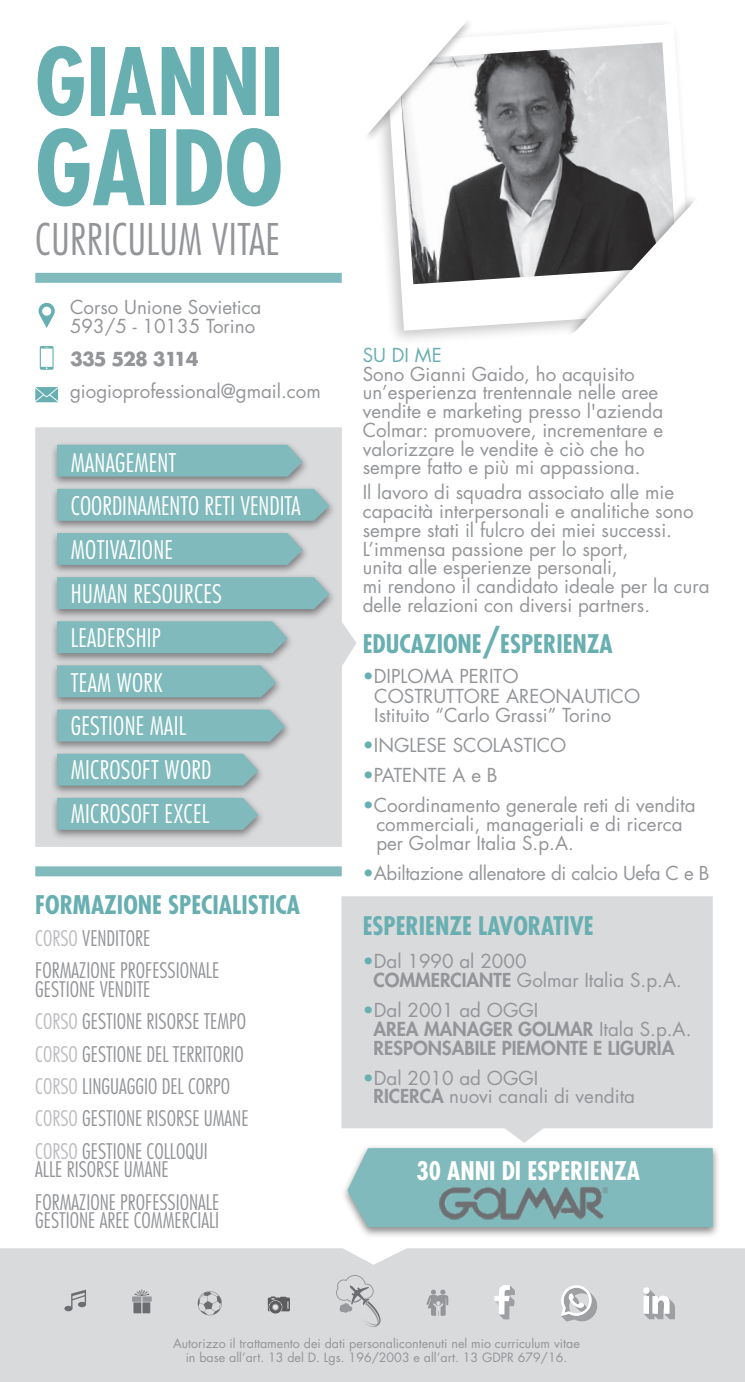
<style>
.page{position:relative;width:745px;height:1382px;background:#fff}
.page>*{position:absolute;margin:0;border:0;box-sizing:border-box;transform-origin:0 0}
.t1{font:700 condensed 100.75px "Futura Std";color:#68afb1}
.t2{font:700 condensed 90.25px "Futura Std";color:#68afb1}
.t3{font:300 condensed 42.5px "Futura Std";letter-spacing:.01em;color:#939598}
.t4{font:300 condensed 25px "Futura Std";letter-spacing:.01em;color:#fff}
.t5{font:700 condensed 25px "Futura Std";color:#68afb1}
.t6{font:700 condensed 25px "Futura Std";color:#fff}
.t7{font:300 condensed 21px "Futura Std";color:#939598}
.t8{font:18.75px/18.8px "Futura Std";color:#939598}
.t9{font:800 18.75px "Futura Std";color:#939598}
.t10{font:18.75px "Futura Std";letter-spacing:-.02em;color:#939598}
.t11{font:700 18.75px "Futura Std";letter-spacing:-.05em;color:#939598}
.t12{font:18.75px "Futura Std";color:#68afb1}
.t13{font:12.5px "Futura Std";color:#939598}
.s1{color:#bcbdc0}
.s2{font-size:33.75px}
.s3{color:#68afb1}
.s4{font-weight:800}
.s5{font-weight:400}
</style>
<div class="page">
<div style="left:340px;top:1144px;width:380px;height:94px;background:#231f20;opacity:.53"></div>
<div style="left:347px;top:1148px;width:365px;height:79px;background:#80babc"></div>
<div style="left:341px;top:896px;width:371px;height:247px;background:#d9dadc"></div>
<svg style="left:35px;top:427px;width:321px;height:420px;fill:#d9dadc"></svg>
<svg style="left:39px;top:303px;width:16px;height:25px"></svg>
<svg style="left:40px;top:346px;width:14px;height:24px"></svg>
<svg style="left:35px;top:387px;width:23px;height:15px"></svg>
<div style="left:35px;top:273px;width:306px;height:10px;background:#80babc"></div>
<div style="left:368px;top:17px;width:330px;height:330px;background:#231f20;opacity:.25"></div>
<svg style="left:385px;top:24px;width:307px;height:307px"></svg>
<img style="left:398px;top:42px;width:278px;height:242px">
<svg style="left:546px;top:176px;width:152px;height:171px"></svg>
<svg style="left:367px;top:17px;width:108px;height:144px"></svg>
<div style="left:50px;top:441px;width:260px;height:47px;background:#231f20;opacity:.53"></div>
<div style="left:57px;top:445px;width:245px;height:32px;background:#80babc"></div>
<div style="left:50px;top:485px;width:286px;height:47px;background:#231f20;opacity:.53"></div>
<div style="left:57px;top:489px;width:272px;height:32px;background:#80babc"></div>
<div style="left:50px;top:529px;width:260px;height:47px;background:#231f20;opacity:.53"></div>
<div style="left:57px;top:533px;width:245px;height:32px;background:#80babc"></div>
<div style="left:50px;top:573px;width:286px;height:47px;background:#231f20;opacity:.53"></div>
<div style="left:57px;top:577px;width:272px;height:32px;background:#80babc"></div>
<div style="left:50px;top:617px;width:244px;height:47px;background:#231f20;opacity:.53"></div>
<div style="left:57px;top:621px;width:230px;height:32px;background:#80babc"></div>
<div style="left:50px;top:661px;width:233px;height:47px;background:#231f20;opacity:.53"></div>
<div style="left:57px;top:665px;width:219px;height:32px;background:#80babc"></div>
<div style="left:50px;top:706px;width:242px;height:46px;background:#231f20;opacity:.53"></div>
<div style="left:57px;top:710px;width:228px;height:31px;background:#80babc"></div>
<div style="left:50px;top:750px;width:216px;height:47px;background:#231f20;opacity:.53"></div>
<div style="left:57px;top:754px;width:201px;height:32px;background:#80babc"></div>
<div style="left:50px;top:794px;width:216px;height:47px;background:#231f20;opacity:.53"></div>
<div style="left:57px;top:798px;width:201px;height:32px;background:#80babc"></div>
<img style="left:439px;top:1186px;width:168px;height:34px">
<div style="left:35px;top:866px;width:306px;height:10px;background:#80babc"></div>
<div style="left:0;top:1248px;width:744px;height:134px;background:#d9dadc"></div>
<svg style="left:426px;top:1289px;width:22px;height:27px"></svg>
<svg style="left:197px;top:1291px;width:25px;height:24px"></svg>
<svg style="left:336px;top:1275px;width:44px;height:52px;background:#c9cacc"></svg>
<svg style="left:64px;top:1290px;width:22px;height:21px"></svg>
<svg style="left:268px;top:1296px;width:22px;height:17px"></svg>
<svg style="left:132px;top:1290px;width:20px;height:23px"></svg>
<svg style="left:494px;top:1285px;width:20px;height:34px"></svg>
<svg style="left:643px;top:1288px;width:31px;height:31px"></svg>
<svg style="left:558px;top:1285px;width:38px;height:36px"></svg>
<p class="t2" style="left:35px;top:26px;width:249px">GIANNI</p>
<p class="t1" style="left:35px;top:105px;width:249px">GAIDO</p>
<p class="t3" style="left:35px;top:214px;width:246px">CURRICULUM VITAE</p>
<p class="t8" style="left:70px;top:298px;width:193px">Corso Unione Sovietica</p>
<p class="t8" style="left:70px;top:317px;width:186px">593/5 - 10135 Torino</p>
<p class="t11" style="left:70px;top:346px;width:130px">335 528 3114</p>
<p class="t8" style="left:70px;top:382px;width:252px">giogioprofessional@gmail.com</p>
<p class="t4" style="left:71px;top:447px;width:107px">MANAGEMENT</p>
<p class="t4" style="left:71px;top:491px;width:231px">COORDINAMENTO RETI VENDITA</p>
<p class="t4" style="left:71px;top:535px;width:103px">MOTIVAZIONE</p>
<p class="t4" style="left:71px;top:579px;width:152px">HUMAN RESOURCES</p>
<p class="t4" style="left:71px;top:622px;width:91px">LEADERSHIP</p>
<p class="t4" style="left:71px;top:667px;width:93px">TEAM WORK</p>
<p class="t4" style="left:71px;top:711px;width:116px">GESTIONE MAIL</p>
<p class="t4" style="left:71px;top:755px;width:142px">MICROSOFT WORD</p>
<p class="t4" style="left:71px;top:799px;width:140px">MICROSOFT EXCEL</p>
<p class="t5" style="left:35px;top:889px;width:266px">FORMAZIONE SPECIALISTICA</p>
<p class="t7" style="left:35px;top:925px;width:116px"><span class="s1">CORSO</span> VENDITORE</p>
<p class="t7" style="left:35px;top:958px;width:185px">FORMAZIONE PROFESSIONALE</p>
<p class="t7" style="left:35px;top:976px;width:116px">GESTIONE VENDITE</p>
<p class="t7" style="left:35px;top:1009px;width:212px"><span class="s1">CORSO</span> GESTIONE RISORSE TEMPO</p>
<p class="t7" style="left:35px;top:1041px;width:210px"><span class="s1">CORSO</span> GESTIONE DEL TERRITORIO</p>
<p class="t7" style="left:35px;top:1074px;width:196px"><span class="s1">CORSO</span> LINGUAGGIO DEL CORPO</p>
<p class="t7" style="left:35px;top:1106px;width:214px"><span class="s1">CORSO</span> GESTIONE RISORSE UMANE</p>
<p class="t7" style="left:35px;top:1138px;width:174px"><span class="s1">CORSO</span> GESTIONE COLLOQUI</p>
<p class="t7" style="left:35px;top:1157px;width:135px">ALLE RISORSE UMANE</p>
<p class="t7" style="left:35px;top:1189px;width:185px">FORMAZIONE PROFESSIONALE</p>
<p class="t7" style="left:35px;top:1208px;width:185px">GESTIONE AREE COMMERCIALI</p>
<p class="t12" style="left:362px;top:343px;width:80px">SU DI ME</p>
<p class="t8" style="left:362px;top:365px;width:273px">Sono Gianni Gaido, ho acquisito</p>
<p class="t8" style="left:362px;top:383px;width:297px">un’esperienza trentennale nelle aree</p>
<p class="t8" style="left:362px;top:402px;width:302px;text-align:justify">vendite e marketing presso l'azienda Colmar: promuovere, incrementare e valorizzare le vendite è ciò che ho</p>
<p class="t8" style="left:362px;top:458px;width:279px">sempre fatto e più mi appassiona.</p>
<p class="t8" style="left:362px;top:483px;width:332px">Il lavoro di squadra associato alle mie capacità interpersonali e analitiche sono sempre stati il fulcro dei miei successi.</p>
<p class="t8" style="left:362px;top:540px;width:267px">L’immensa passione per lo sport,</p>
<p class="t8" style="left:362px;top:558px;width:256px">unita alle esperienze personali,</p>
<p class="t8" style="left:362px;top:577px;width:348px">mi rendono il candidato ideale per la cura delle relazioni con diversi partners.</p>
<p class="t5" style="left:362px;top:628px;width:251px">EDUCAZIONE<span class="s2">/</span>ESPERIENZA</p>
<p class="t8" style="left:362px;top:667px;width:157px"><span class="s3">•</span>DIPLOMA PERITO</p>
<p class="t8" style="left:374px;top:687px;width:267px">COSTRUTTORE AREONAUTICO</p>
<p class="t8" style="left:374px;top:706px;width:238px">Istituito “Carlo Grassi” Torino</p>
<p class="t8" style="left:362px;top:736px;width:205px"><span class="s3">•</span>INGLESE SCOLASTICO</p>
<p class="t8" style="left:362px;top:766px;width:136px"><span class="s3">•</span>PATENTE A e B</p>
<p class="t8" style="left:362px;top:796px;width:334px"><span class="s3">•</span>Coordinamento generale reti di vendita</p>
<p class="t8" style="left:376px;top:815px;width:308px">commerciali, manageriali e di ricerca</p>
<p class="t8" style="left:376px;top:834px;width:199px">per Golmar Italia S.p.A.</p>
<p class="t10" style="left:362px;top:861px;width:348px"><span class="s3">•</span>Abiltazione allenatore di calcio Uefa C e B</p>
<p class="t5" style="left:362px;top:911px;width:232px">ESPERIENZE LAVORATIVE</p>
<p class="t8" style="left:362px;top:952px;width:165px"><span class="s3">•</span>Dal 1990 al 2000</p>
<p class="t8" style="left:373px;top:971px;width:309px"><span class="s4">COMMERCIANTE</span> Golmar Italia S.p.A.</p>
<p class="t8" style="left:362px;top:1001px;width:177px"><span class="s3">•</span>Dal 2001 ad OGGI</p>
<p class="t9" style="left:373px;top:1017px;width:319px">AREA MANAGER GOLMAR <span class="s5">Itala S.p.A.</span></p>
<p class="t9" style="left:373px;top:1036px;width:302px">RESPONSABILE PIEMONTE E LIGURIA</p>
<p class="t8" style="left:362px;top:1069px;width:177px"><span class="s3">•</span>Dal 2010 ad OGGI</p>
<p class="t8" style="left:373px;top:1087px;width:263px"><span class="s4">RICERCA</span> nuovi canali di vendita</p>
<p class="t6" style="left:416px;top:1155px;width:225px">30 ANNI DI ESPERIENZA</p>
<p class="t13" style="left:173px;top:1335px;width:408px">Autorizzo il trattamento dei dati personalicontenuti nel mio curriculum vitae</p>
<p class="t13" style="left:185px;top:1349px;width:383px">in base all’art. 13 del D. Lgs. 196/2003 e all’art. 13 GDPR 679/16.</p>
</div>
